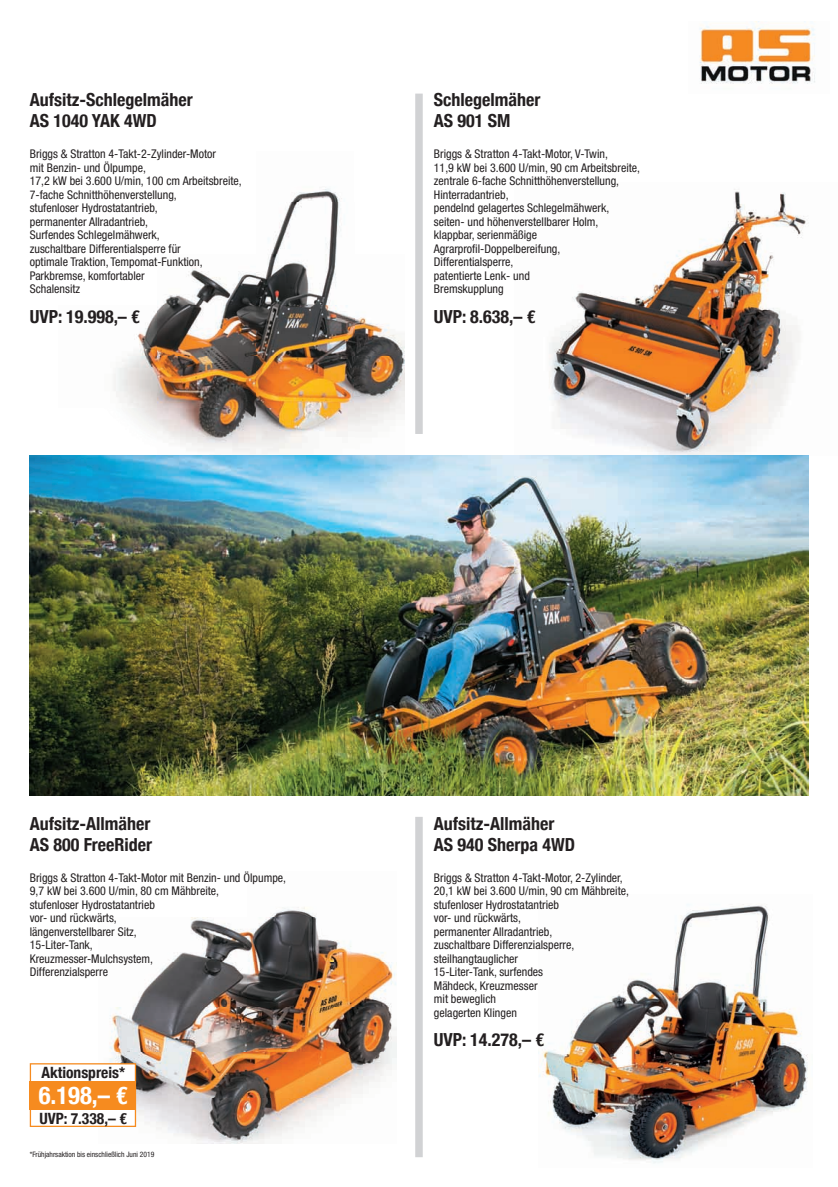
<style>
.page{position:relative;width:838px;height:1187px;background:#fff}
.page>*{position:absolute;margin:0;border:0;box-sizing:border-box;transform-origin:0 0}
.t1{font:700 condensed 24.6px "Helvetica Neue";color:#fff}
.t2{font:700 condensed 18px/21px "Helvetica Neue";color:#231f20}
.t3{font:700 condensed 15.6px "Helvetica Neue";color:#231f20}
.t4{font:condensed 12px/13.5px "Helvetica Neue";color:#231f20}
.t5{font:condensed 7.5px "Helvetica Neue";color:#231f20}
</style>
<div class="page">
<div style="left:415px;top:94px;width:8px;height:340px;background:#d1d2d4"></div>
<div style="left:415px;top:816px;width:8px;height:341px;background:#d1d2d4"></div>
<img style="left:99px;top:907px;width:298px;height:236px">
<img style="left:538px;top:904px;width:270px;height:259px">
<img style="left:549px;top:189px;width:257px;height:266px">
<img style="left:114px;top:188px;width:290px;height:266px">
<img style="left:699px;top:21px;width:116px;height:63px">
<img style="left:30px;top:455px;width:778px;height:340px">
<div style="left:30px;top:1063px;width:105px;height:63px;background:#fff"></div>
<div style="left:30px;top:1063px;width:106px;height:63px;border:1px solid #f68b1f"></div>
<div style="left:30px;top:1081px;width:106px;height:28px;background:#f68b1f"></div>
<h2 class="t2" style="left:30px;top:88px;width:164px">Aufsitz-Schlegelmäher<br>AS 1040 YAK 4WD</h2>
<p class="t4" style="left:30px;top:147px;width:213px">Briggs &amp; Stratton 4-Takt-2-Zylinder-Motor<br>mit Benzin- und Ölpumpe,<br>17,2 kW bei 3.600 U/min, 100 cm Arbeitsbreite, 7-fache Schnitthöhenverstellung,<br>stufenloser Hydrostatantrieb,<br>permanenter Allradantrieb,<br>Surfendes Schlegelmähwerk,<br>zuschaltbare Differentialsperre für<br>optimale Traktion, Tempomat-Funktion, Parkbremse, komfortabler<br>Schalensitz</p>
<h2 class="t2" style="left:30px;top:305px;width:112px">UVP: 19.998,– €</h2>
<h2 class="t2" style="left:434px;top:88px;width:108px">Schlegelmäher<br>AS 901 SM</h2>
<p class="t4" style="left:434px;top:147px;width:208px">Briggs &amp; Stratton 4-Takt-Motor, V-Twin,<br>11,9 kW bei 3.600 U/min, 90 cm Arbeitsbreite, zentrale 6-fache Schnitthöhenverstellung,<br>Hinterradantrieb,<br>pendelnd gelagertes Schlegelmähwerk, seiten- und höhenverstellbarer Holm, klappbar, serienmäßige<br>Agrarprofil-Doppelbereifung,<br>Differentialsperre,<br>patentierte Lenk- und<br>Bremskupplung</p>
<h2 class="t2" style="left:434px;top:305px;width:103px">UVP: 8.638,– €</h2>
<h2 class="t2" style="left:30px;top:811px;width:124px">Aufsitz-Allmäher<br>AS 800 FreeRider</h2>
<h2 class="t2" style="left:434px;top:811px;width:143px">Aufsitz-Allmäher<br>AS 940 Sherpa 4WD</h2>
<p class="t4" style="left:30px;top:870px;width:258px">Briggs &amp; Stratton 4-Takt-Motor mit Benzin- und Ölpumpe,<br>9,7 kW bei 3.600 U/min, 80 cm Mähbreite,<br>stufenloser Hydrostatantrieb<br>vor- und rückwärts,<br>längenverstellbarer Sitz,<br>15-Liter-Tank,<br>Kreuzmesser-Mulchsystem,<br>Differenzialsperre</p>
<p class="t4" style="left:434px;top:870px;width:197px">Briggs &amp; Stratton 4-Takt-Motor, 2-Zylinder,<br>20,1 kW bei 3.600 U/min, 90 cm Mähbreite, stufenloser Hydrostatantrieb<br>vor- und rückwärts,<br>permanenter Allradantrieb,<br>zuschaltbare Differenzialsperre, steilhangtauglicher<br>15-Liter-Tank, surfendes<br>Mähdeck, Kreuzmesser<br>mit beweglich<br>gelagerten Klingen</p>
<h2 class="t2" style="left:434px;top:1027px;width:112px">UVP: 14.278,– €</h2>
<h3 class="t3" style="left:41px;top:1059px;width:85px">Aktionspreis*</h3>
<h1 class="t1" style="left:39px;top:1074px;width:91px">6.198,– €</h1>
<h3 class="t3" style="left:39px;top:1105px;width:89px">UVP: 7.338,– €</h3>
<p class="t5" style="left:30px;top:1150px;width:126px">*Frühjahrsaktion bis einschließlich Juni 2019</p>
</div>
